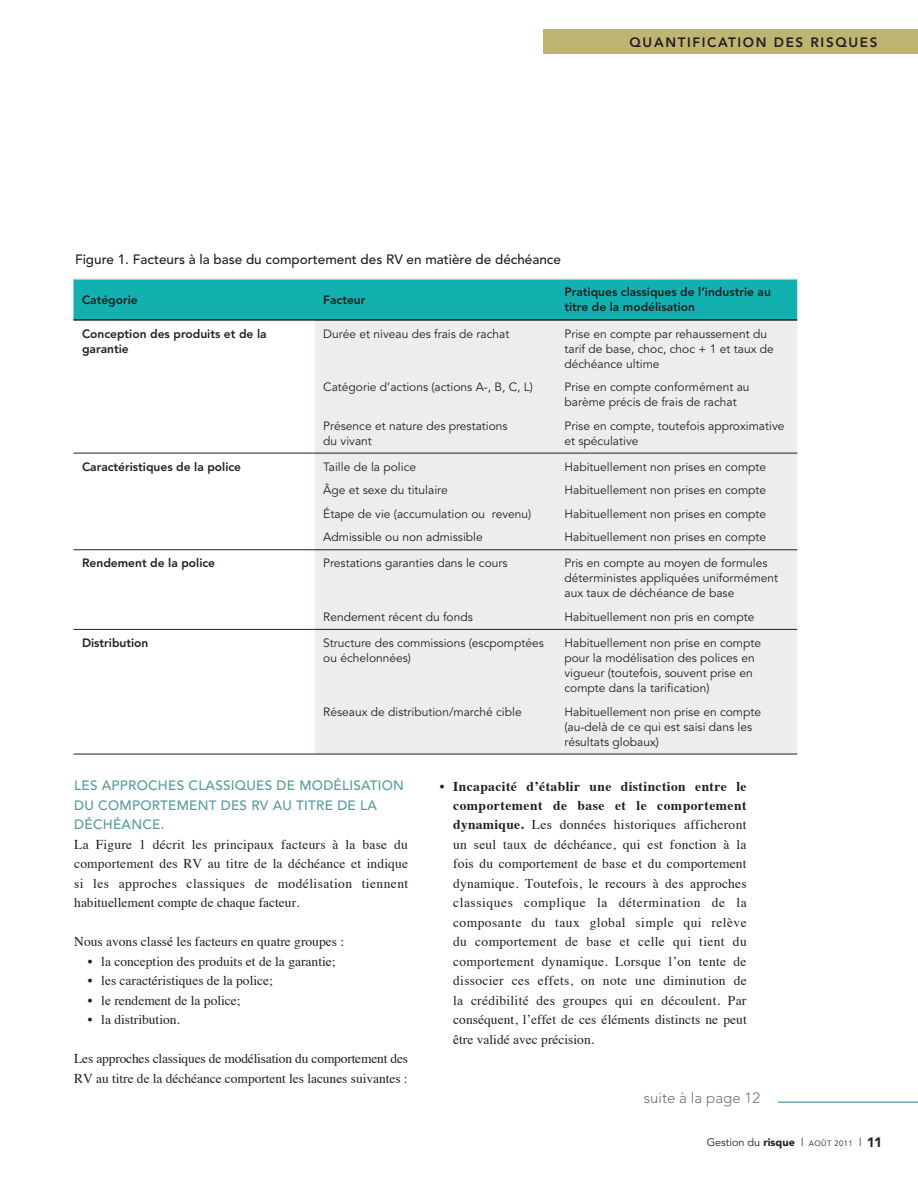
<style>
.page{position:relative;width:918px;height:1188px;background:#fff}
.page>*{position:absolute;margin:0;border:0;box-sizing:border-box;transform-origin:0 0}
.t1{font:300 15px "Avenir";color:#6a747b}
.t2{font:13.5px/19.5px "Times";color:#231f20;text-align:justify}
.t3{font:500 13.5px/19.5px "Avenir";letter-spacing:.02em;color:#599a98}
.t4{font:500 13.5px "Avenir";color:#231f20}
.t5{font:800 13.5px "Avenir";letter-spacing:.12em;color:#231f20}
.t6{font:12px/15px "Avenir";color:#231f20}
.t7{font:800 12px/15px "Avenir";color:#231f20}
.t8{font:10.8px "Avenir";color:#231f20}
.s1{font-weight:700}
.s2{font-weight:900}
.s3{font-size:7.8px}
.s4{font-weight:900;font-size:13.5px}
</style>
<div class="page">
<hr style="left:778px;top:1102px;width:140px;height:1px;background:#258592">
<div style="left:543px;top:30px;width:375px;height:24px;background:#bfb573"></div>
<div style="left:74px;top:280px;width:723px;height:39px;background:#13b0b0"></div>
<div style="left:315px;top:321px;width:482px;height:433px;background:#efedec"></div>
<hr style="left:74px;top:453px;width:241px;height:1px;background:#231f20">
<hr style="left:315px;top:453px;width:241px;height:1px;background:#231f20">
<hr style="left:556px;top:453px;width:241px;height:1px;background:#231f20">
<hr style="left:74px;top:550px;width:241px;height:1px;background:#231f20">
<hr style="left:315px;top:550px;width:241px;height:1px;background:#231f20">
<hr style="left:556px;top:550px;width:241px;height:1px;background:#231f20">
<hr style="left:74px;top:629px;width:241px;height:1px;background:#231f20">
<hr style="left:315px;top:629px;width:241px;height:1px;background:#231f20">
<hr style="left:556px;top:629px;width:241px;height:1px;background:#231f20">
<hr style="left:74px;top:754px;width:241px;height:1px;background:#231f20">
<hr style="left:315px;top:754px;width:241px;height:1px;background:#231f20">
<hr style="left:556px;top:754px;width:241px;height:1px;background:#231f20">
<hr style="left:74px;top:278px;width:241px;height:2px;background:#efedec">
<hr style="left:315px;top:278px;width:241px;height:2px;background:#efedec">
<hr style="left:556px;top:278px;width:241px;height:2px;background:#efedec">
<hr style="left:74px;top:319px;width:241px;height:2px;background:#231f20">
<hr style="left:315px;top:319px;width:241px;height:2px;background:#231f20">
<hr style="left:556px;top:319px;width:241px;height:2px;background:#231f20">
<p class="t5" style="left:630px;top:34px;width:248px">Quantification des risques</p>
<p class="t4" style="left:75px;top:252px;width:487px">FIGURE 1. FACTEURS À LA BASE DU COMPORTEMENT DES RV EN MATIÈRE DE DÉCHÉANCE</p>
<p class="t7" style="left:82px;top:292px;width:57px">Catégorie</p>
<p class="t7" style="left:323px;top:292px;width:44px">Facteur</p>
<p class="t7" style="left:564px;top:285px;width:208px">Pratiques classiques de l’industrie au titre de la modélisation</p>
<p class="t7" style="left:82px;top:326px;width:186px">Conception des produits et de la garantie</p>
<p class="t6" style="left:323px;top:326px;width:188px">Durée et niveau des frais de rachat</p>
<p class="t6" style="left:323px;top:380px;width:211px">Catégorie d’actions (actions A-, B, C, L)</p>
<p class="t6" style="left:323px;top:418px;width:186px">Présence et nature des prestations du vivant</p>
<p class="t6" style="left:564px;top:326px;width:211px">Prise en compte par rehaussement du tarif de base, choc, choc + 1 et taux de déchéance ultime</p>
<p class="t6" style="left:564px;top:380px;width:187px">Prise en compte conformément au barème précis de frais de rachat</p>
<p class="t6" style="left:564px;top:418px;width:221px">Prise en compte, toutefois approximative et spéculative</p>
<p class="t7" style="left:82px;top:459px;width:161px">Caractéristiques de la police</p>
<p class="t6" style="left:323px;top:455px;width:210px;line-height:23.5px">Taille de la police<br>Âge et sexe du titulaire<br>Étape de vie (accumulation ou revenu)<br>Admissible ou non admissible</p>
<p class="t6" style="left:564px;top:455px;width:203px;line-height:23.5px;text-align:justify">Habituellement non prises en compte Habituellement non prises en compte Habituellement non prises en compte Habituellement non prises en compte</p>
<p class="t7" style="left:82px;top:556px;width:135px">Rendement de la police</p>
<p class="t6" style="left:323px;top:556px;width:186px">Prestations garanties dans le cours</p>
<p class="t6" style="left:564px;top:556px;width:215px">Pris en compte au moyen de formules déterministes appliquées uniformément aux taux de déchéance de base</p>
<p class="t6" style="left:565px;top:610px;width:191px">Habituellement non pris en compte</p>
<p class="t6" style="left:323px;top:610px;width:151px">Rendement récent du fonds</p>
<p class="t7" style="left:82px;top:635px;width:68px">Distribution</p>
<p class="t6" style="left:323px;top:636px;width:222px">Structure des commissions (escpomptées ou échelonnées)</p>
<p class="t6" style="left:323px;top:704px;width:200px">Réseaux de distribution/marché cible</p>
<p class="t6" style="left:565px;top:636px;width:198px">Habituellement non prise en compte pour la modélisation des polices en vigueur (toutefois, souvent prise en compte dans la tarification)</p>
<p class="t6" style="left:565px;top:704px;width:198px">Habituellement non prise en compte (au-delà de ce qui est saisi dans les résultats globaux)</p>
<p class="t3" style="left:74px;top:776px;width:331px">LES APPROCHES CLASSIQUES DE MODÉLISATION<br>DU COMPORTEMENT DES RV AU TITRE DE LA<br>DÉCHÉANCE.</p>
<p class="t2" style="left:74px;top:833px;width:336px">La Figure 1 décrit les principaux facteurs à la base du comportement des RV au titre de la déchéance et indique si les approches classiques de modélisation tiennent habituellement compte de chaque facteur.</p>
<p class="t2" style="left:74px;top:931px;width:271px">Nous avons classé les facteurs en quatre groupes :</p>
<p class="t2" style="left:88px;top:950px;width:249px">• la conception des produits et de la garantie;</p>
<p class="t2" style="left:88px;top:970px;width:187px">• les caractéristiques de la police;</p>
<p class="t2" style="left:88px;top:989px;width:154px">• le rendement de la police;</p>
<p class="t2" style="left:88px;top:1009px;width:94px">• la distribution.</p>
<p class="t2" style="left:74px;top:1048px;width:335px">Les approches classiques de modélisation du comportement des<br>RV au titre de la déchéance comportent les lacunes suivantes :</p>
<p class="t2" style="left:453px;top:775px;width:295px;text-indent:-14px">• <span class="s1">Incapacité d’établir une distinction entre le comportement de base et le comportement dynamique.</span> Les données historiques afficheront un seul taux de déchéance, qui est fonction à la fois du comportement de base et du comportement dynamique. Toutefois, le recours à des approches classiques complique la détermination de la composante du taux global simple qui relève du comportement de base et celle qui tient du comportement dynamique. Lorsque l’on tente de dissocier ces effets, on note une diminution de la crédibilité des groupes qui en découlent. Par conséquent, l’effet de ces éléments distincts ne peut être validé avec précision.</p>
<p class="t1" style="left:644px;top:1089px;width:118px">suite à la page 12</p>
<p class="t8" style="left:707px;top:1136px;width:177px">Gestion du <span class="s2">risque</span> | <span class="s3">AoÛt 2011</span> | <span class="s4">11</span></p>
</div>
